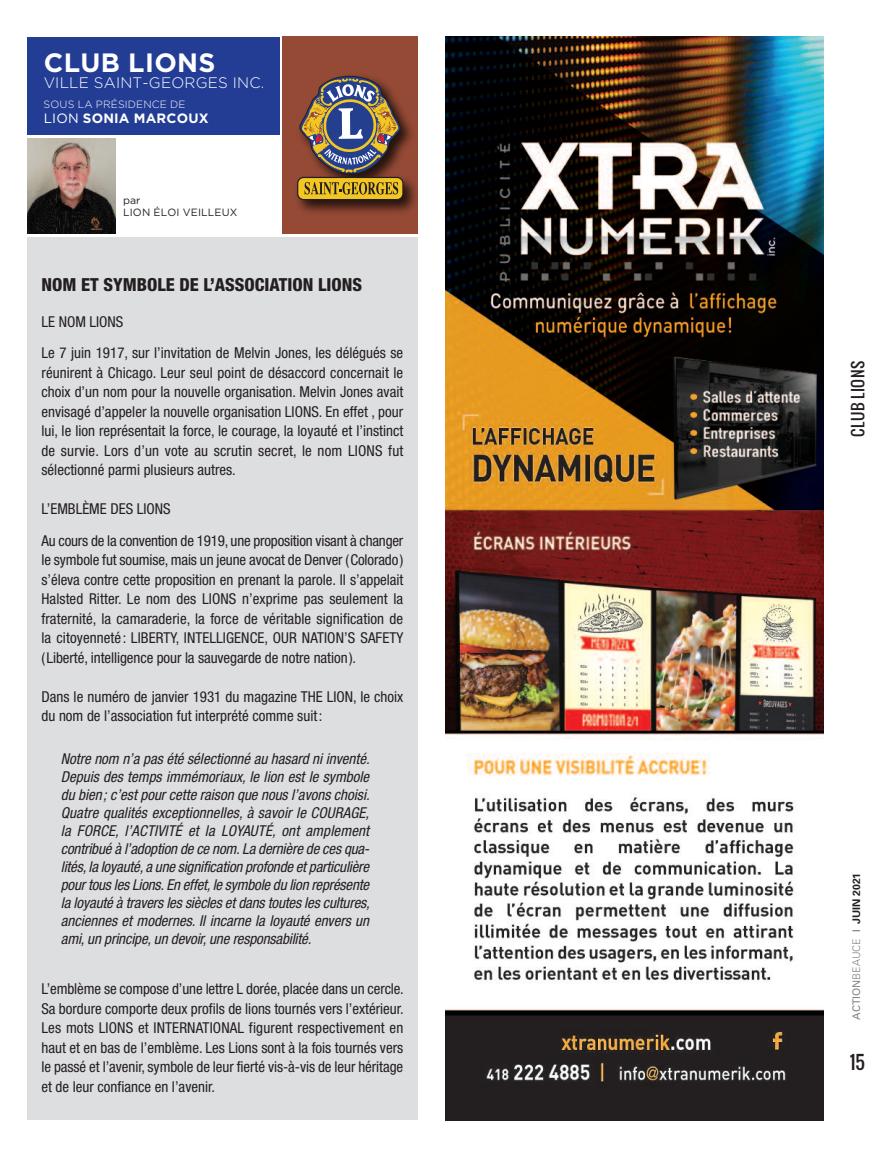
<style>
.page{position:relative;width:891px;height:1161px;background:#fff}
.page>*{position:absolute;margin:0;border:0;box-sizing:border-box;transform-origin:0 0}
.t1{font:700 26.55px "Gotham";letter-spacing:.015em;color:#fff}
.t2{font:800 condensed 18px "Helvetica Neue";color:#231f20}
.t3{font:18px "Oswald";color:#231f20}
.t4{font:300 15.15px "Gotham";letter-spacing:.015em;color:#fff}
.t5{font:condensed 15px/19.5px "Helvetica Neue";color:#231f20}
.t6{font:italic condensed 15px/18px "Helvetica Neue";letter-spacing:-.01em;color:#231f20;text-align:justify}
.t7{font:15px "Oswald";letter-spacing:.035em;color:#231f20}
.t8{font:700 13.5px "Gotham";letter-spacing:.015em;color:#fff}
.t9{font:700 10.5px "Univers";color:#231f20}
.t10{font:10.5px/12px "Gotham";letter-spacing:.015em;color:#231f20}
.t11{font:300 10.5px "Gotham";letter-spacing:.015em;color:#fff}
.s1{font-weight:400}
.s2{font-weight:400;color:#808285}
.s3{font-weight:300;color:#808285}
.s4{font-weight:300}
</style>
<div class="page">
<div style="left:27px;top:238px;width:391px;height:882px;background:#dddee0"></div>
<div style="left:27px;top:37px;width:252px;height:97px;background:#233d95"></div>
<div style="left:283px;top:37px;width:135px;height:197px;background:#954a35"></div>
<img style="left:264px;top:60px;width:152px;height:169px">
<div style="left:297px;top:177px;width:107px;height:23px;border:3px solid #231f20;border-radius:5px"></div>
<div style="left:298px;top:178px;width:104px;height:21px;background:#f3c723;border-radius:5px"></div>
<svg style="left:299px;top:76px;width:103px;height:119px"></svg>
<img style="left:27px;top:138px;width:89px;height:96px">
<img style="left:445px;top:37px;width:378px;height:1083px">
<h1 class="t1" style="left:44px;top:47px;width:173px">CLUB LIONS</h1>
<p class="t4" style="left:44px;top:75px;width:222px">VILLE SAINT-GEORGES INC.</p>
<p class="t11" style="left:44px;top:99px;width:143px">SOUS LA PRÉSIDENCE DE</p>
<p class="t8" style="left:44px;top:111px;width:167px"><span class="s1">LION</span> SONIA MARCOUX</p>
<p class="t10" style="left:123px;top:194px;width:116px">par<br>LION ÉLOI VEILLEUX</p>
<p class="t2" style="left:42px;top:278px;width:322px">NOM ET SYMBOLE DE L’ASSOCIATION LIONS</p>
<p class="t5" style="left:42px;top:307px;width:363px;line-height:31.5px">LE NOM LIONS<br>Le 7 juin 1917, sur l’invitation de Melvin Jones, les délégués se</p>
<p class="t5" style="left:42px;top:364px;width:363px;text-align:justify">réunirent à Chicago. Leur seul point de désaccord concernait le choix d’un nom pour la nouvelle organisation. Melvin Jones avait envisagé d’appeler la nouvelle organisation LIONS. En effet , pour lui, le lion représentait la force, le courage, la loyauté et l’instinct de survie. Lors d’un vote au scrutin secret, le nom LIONS fut sélectionné parmi plusieurs autres.</p>
<p class="t5" style="left:42px;top:494px;width:363px;line-height:31.5px">L’EMBLÈME DES LIONS<br>Au cours de la convention de 1919, une proposition visant à changer</p>
<p class="t5" style="left:42px;top:551px;width:363px;text-align:justify">le symbole fut soumise, mais un jeune avocat de Denver (Colorado) s’éleva contre cette proposition en prenant la parole. Il s’appelait Halsted Ritter. Le nom des LIONS n’exprime pas seulement la fraternité, la camaraderie, la force de véritable signification de la citoyenneté: LIBERTY, INTELLIGENCE, OUR NATION’S SAFETY (Liberté, intelligence pour la sauvegarde de notre nation).</p>
<p class="t5" style="left:42px;top:688px;width:363px">Dans le numéro de janvier 1931 du magazine THE LION, le choix du nom de l’association fut interprété comme suit:</p>
<p class="t6" style="left:61px;top:751px;width:310px">Notre nom n’a pas été sélectionné au hasard ni inventé.<br>Depuis des temps immémoriaux, le lion est le symbole du bien; c’est pour cette raison que nous l’avons choisi.<br>Quatre qualités exceptionnelles, à savoir le COURAGE, la FORCE, l’ACTIVITÉ et la LOYAUTÉ, ont amplement contribué à l’adoption de ce nom. La dernière de ces qua&shy;lités, la loyauté, a une signification profonde et particulière pour tous les Lions. En effet, le symbole du lion représente la loyauté à travers les siècles et dans toutes les cultures, anciennes et modernes. Il incarne la loyauté envers un ami, un principe, un devoir, une responsabilité.</p>
<p class="t5" style="left:41px;top:980px;width:364px;text-align:justify">L’emblème se compose d’une lettre L dorée, placée dans un cercle.<br>Sa bordure comporte deux profils de lions tournés vers l’extérieur.<br>Les mots LIONS et INTERNATIONAL figurent respectivement en haut et en bas de l’emblème. Les Lions sont à la fois tournés vers le passé et l’avenir, symbole de leur fierté vis-à-vis de leur héritage et de leur confiance en l’avenir.</p>
<p class="t7" style="left:851px;top:437px;width:77px;rotate:-90deg">CLUB LIONS</p>
<p class="t9" style="left:852px;top:1020px;width:149px;rotate:-90deg"><span class="s2">ACTION</span><span class="s3">BEAUCE</span> <span class="s4">|</span> JUIN 2021</p>
<p class="t3" style="left:850px;top:1053px;width:17px">15</p>
</div>
